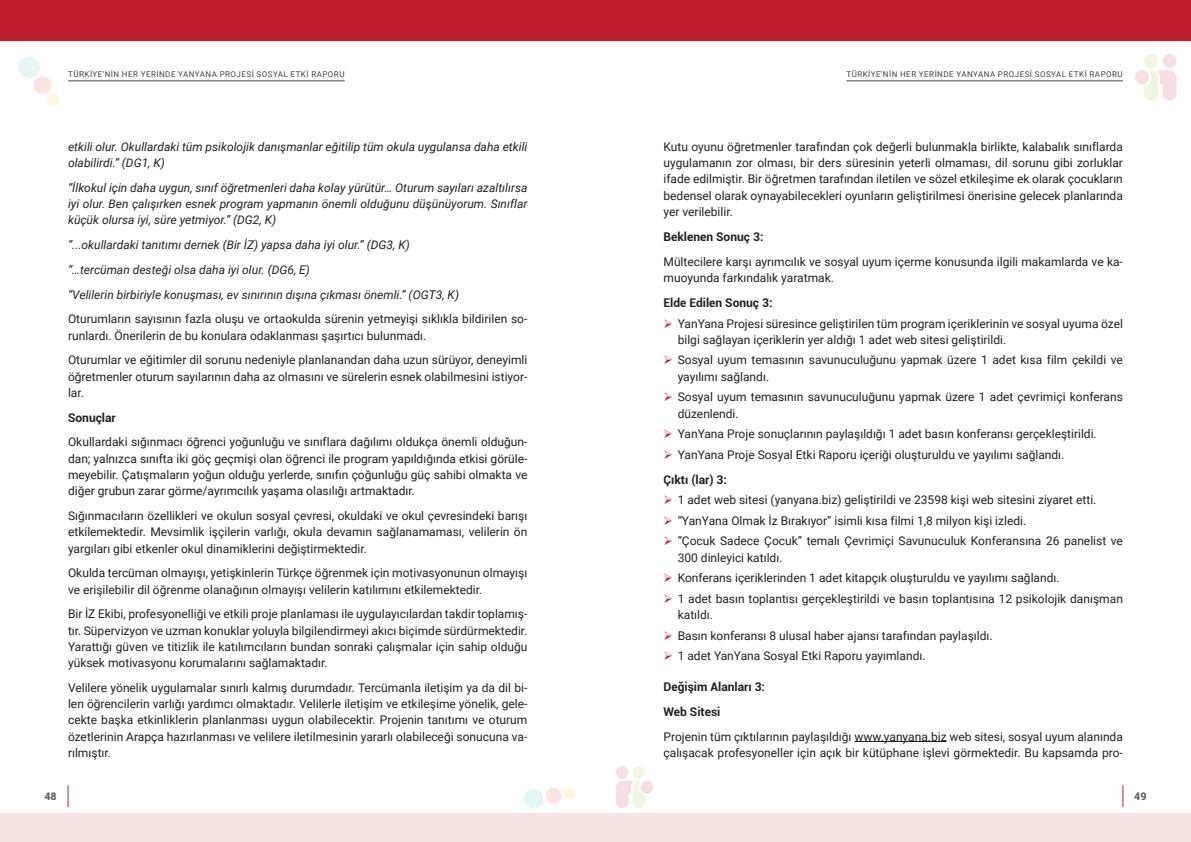
<style>
.page{position:relative;width:1191px;height:842px;background:#fff}
.page>*{position:absolute;margin:0;border:0;box-sizing:border-box;transform-origin:0 0}
.t1{font:12px/16.3px "Roboto";color:#231f20}
.t2{font:italic 12px/16.3px "Roboto";color:#231f20}
.t3{font:700 12px "Roboto";color:#231f20}
.t4{font:900 10.5px "Roboto";color:#636366}
.t5{font:8px "Roboto";letter-spacing:.06em;color:#414143}
.s1{color:#bf1e2e}
</style>
<div class="page">
<svg style="left:18px;top:57px;width:42px;height:49px"></svg>
<svg style="left:523px;top:787px;width:53px;height:22px"></svg>
<div style="left:1162px;top:54px;width:14px;height:14px;background:#f6dfe2;border-radius:50%"></div>
<div style="left:1144px;top:54px;width:14px;height:14px;background:#eff7e4;border-radius:50%"></div>
<svg style="left:1135px;top:70px;width:41px;height:31px"></svg>
<div style="left:1132px;top:86px;width:9px;height:13px;background:#fff"></div>
<div style="left:616px;top:766px;width:12px;height:13px;background:#f6dfe2;border-radius:50%"></div>
<div style="left:632px;top:766px;width:13px;height:13px;background:#eff7e4;border-radius:50%"></div>
<svg style="left:616px;top:781px;width:38px;height:27px"></svg>
<div style="left:647px;top:795px;width:8px;height:12px;background:#fff"></div>
<div style="left:595px;top:0;width:596px;height:41px;background:#bf1e2e"></div>
<div style="left:0;top:0;width:595px;height:41px;background:#bf1e2e"></div>
<hr style="left:68px;top:81px;width:277px;height:1px;background:#414143">
<hr style="left:846px;top:81px;width:277px;height:1px;background:#414143">
<svg style="left:68px;top:785px;width:1px;height:22px"></svg>
<svg style="left:1122px;top:785px;width:1px;height:22px"></svg>
<div style="left:595px;top:813px;width:596px;height:29px;background:#f7e2e4"></div>
<div style="left:0;top:813px;width:595px;height:29px;background:#f7e2e4"></div>
<hr style="left:854px;top:741px;width:92px;height:1px;background:#231f20">
<p class="t5" style="left:68px;top:68px;width:278px">TÜRKIYE’NIN HER YERINDE YANYANA PROJESI SOSYAL ETKİ RAPORU</p>
<p class="t5" style="left:846px;top:68px;width:278px">TÜRKIYE’NIN HER YERINDE YANYANA PROJESI SOSYAL ETKİ RAPORU</p>
<p class="t2" style="left:68px;top:138px;width:461px">etkili olur. Okullardaki tüm psikolojik danışmanlar eğitilip tüm okula uygulansa daha etkili olabilirdi.” (DG1, K)</p>
<p class="t2" style="left:68px;top:179px;width:461px;text-align:justify">“İlkokul için daha uygun, sınıf öğretmenleri daha kolay yürütür… Oturum sayıları azaltılırsa iyi olur. Ben çalışırken esnek program yapmanın önemli olduğunu düşünüyorum. Sınıflar küçük olursa iyi, süre yetmiyor.” (DG2, K)</p>
<p class="t2" style="left:68px;top:236px;width:343px">“...okullardaki tanıtımı dernek (Bir İZ) yapsa daha iyi olur.” (DG3, K)</p>
<p class="t2" style="left:68px;top:261px;width:243px">“…tercüman desteği olsa daha iyi olur. (DG6, E)</p>
<p class="t2" style="left:68px;top:286px;width:392px">“Velilerin birbiriyle konuşması, ev sınırının dışına çıkması önemli.” (OGT3, K)</p>
<p class="t1" style="left:68px;top:310px;width:461px">Oturumların sayısının fazla oluşu ve ortaokulda sürenin yetmeyişi sıklıkla bildirilen so&shy;runlardı. Önerilerin de bu konulara odaklanması şaşırtıcı bulunmadı.</p>
<p class="t1" style="left:68px;top:351px;width:461px;text-align:justify">Oturumlar ve eğitimler dil sorunu nedeniyle planlanandan daha uzun sürüyor, deneyimli öğretmenler oturum sayılarının daha az olmasını ve sürelerin esnek olabilmesini istiyor&shy;lar.</p>
<p class="t3" style="left:68px;top:409px;width:49px">Sonuçlar</p>
<p class="t1" style="left:68px;top:434px;width:461px;text-align:justify">Okullardaki sığınmacı öğrenci yoğunluğu ve sınıflara dağılımı oldukça önemli olduğun&shy;dan; yalnızca sınıfta iki göç geçmişi olan öğrenci ile program yapıldığında etkisi görüle&shy;meyebilir. Çatışmaların yoğun olduğu yerlerde, sınıfın çoğunluğu güç sahibi olmakta ve diğer grubun zarar görme/ayrımcılık yaşama olasılığı artmaktadır.</p>
<p class="t1" style="left:68px;top:507px;width:461px;text-align:justify">Sığınmacıların özellikleri ve okulun sosyal çevresi, okuldaki ve okul çevresindeki barışı etkilemektedir. Mevsimlik işçilerin varlığı, okula devamın sağlanamaması, velilerin ön yargıları gibi etkenler okul dinamiklerini değiştirmektedir.</p>
<p class="t1" style="left:68px;top:564px;width:461px">Okulda tercüman olmayışı, yetişkinlerin Türkçe öğrenmek için motivasyonunun olmayışı ve erişilebilir dil öğrenme olanağının olmayışı velilerin katılımını etkilemektedir.</p>
<p class="t1" style="left:68px;top:605px;width:461px;text-align:justify">Bir İZ Ekibi, profesyonelliği ve etkili proje planlaması ile uygulayıcılardan takdir toplamış&shy;tır. Süpervizyon ve uzman konuklar yoluyla bilgilendirmeyi akıcı biçimde sürdürmektedir.<br>Yarattığı güven ve titizlik ile katılımcıların bundan sonraki çalışmalar için sahip olduğu yüksek motivasyonu korumalarını sağlamaktadır.</p>
<p class="t1" style="left:68px;top:679px;width:461px;text-align:justify">Velilere yönelik uygulamalar sınırlı kalmış durumdadır. Tercümanla iletişim ya da dil bi&shy;len öğrencilerin varlığı yardımcı olmaktadır. Velilerle iletişim ve etkileşime yönelik, gele&shy;cekte başka etkinliklerin planlanması uygun olabilecektir. Projenin tanıtımı ve oturum özetlerinin Arapça hazırlanması ve velilere iletilmesinin yararlı olabileceği sonucuna va&shy;rılmıştır.</p>
<p class="t1" style="left:663px;top:138px;width:461px;text-align:justify">Kutu oyunu öğretmenler tarafından çok değerli bulunmakla birlikte, kalabalık sınıflarda uygulamanın zor olması, bir ders süresinin yeterli olmaması, dil sorunu gibi zorluklar ifade edilmiştir. Bir öğretmen tarafından iletilen ve sözel etkileşime ek olarak çocukların bedensel olarak oynayabilecekleri oyunların geliştirilmesi önerisine gelecek planlarında yer verilebilir.</p>
<p class="t3" style="left:663px;top:228px;width:101px">Beklenen Sonuç 3:</p>
<p class="t1" style="left:663px;top:253px;width:461px">Mültecilere karşı ayrımcılık ve sosyal uyum içerme konusunda ilgili makamlarda ve ka&shy;muoyunda farkındalık yaratmak.</p>
<p class="t3" style="left:663px;top:294px;width:110px">Elde Edilen Sonuç 3:</p>
<p class="t1" style="left:677px;top:315px;width:447px;text-indent:-14px"><span class="s1">➢</span> YanYana Projesi süresince geliştirilen tüm program içeriklerinin ve sosyal uyuma özel bilgi sağlayan içeriklerin yer aldığı 1 adet web sitesi geliştirildi.</p>
<p class="t1" style="left:677px;top:352px;width:447px;text-indent:-14px"><span class="s1">➢</span> Sosyal uyum temasının savunuculuğunu yapmak üzere 1 adet kısa film çekildi ve yayılımı sağlandı.</p>
<p class="t1" style="left:677px;top:388px;width:447px;text-indent:-14px"><span class="s1">➢</span> Sosyal uyum temasının savunuculuğunu yapmak üzere 1 adet çevrimiçi konferans düzenlendi.</p>
<p class="t1" style="left:663px;top:425px;width:435px"><span class="s1">➢</span> YanYana Proje sonuçlarının paylaşıldığı 1 adet basın konferansı gerçekleştirildi.</p>
<p class="t1" style="left:663px;top:446px;width:402px"><span class="s1">➢</span> YanYana Proje Sosyal Etki Raporu içeriği oluşturuldu ve yayılımı sağlandı.</p>
<p class="t3" style="left:663px;top:471px;width:65px">Çıktı (lar) 3:</p>
<p class="t1" style="left:663px;top:491px;width:434px"><span class="s1">➢</span> 1 adet web sitesi (yanyana.biz) geliştirildi ve 23598 kişi web sitesini ziyaret etti.</p>
<p class="t1" style="left:663px;top:512px;width:364px"><span class="s1">➢</span> “YanYana Olmak İz Bırakıyor” isimli kısa filmi 1,8 milyon kişi izledi.</p>
<p class="t1" style="left:677px;top:533px;width:447px;text-indent:-14px"><span class="s1">➢</span> “Çocuk Sadece Çocuk” temalı Çevrimiçi Savunuculuk Konferansına 26 panelist ve<br>300 dinleyici katıldı.</p>
<p class="t1" style="left:663px;top:569px;width:397px"><span class="s1">➢</span> Konferans içeriklerinden 1 adet kitapçık oluşturuldu ve yayılımı sağlandı.</p>
<p class="t1" style="left:677px;top:590px;width:447px;text-indent:-14px"><span class="s1">➢</span> 1 adet basın toplantısı gerçekleştirildi ve basın toplantısına 12 psikolojik danışman katıldı.</p>
<p class="t1" style="left:663px;top:627px;width:331px"><span class="s1">➢</span> Basın konferansı 8 ulusal haber ajansı tarafından paylaşıldı.</p>
<p class="t1" style="left:663px;top:647px;width:263px"><span class="s1">➢</span> 1 adet YanYana Sosyal Etki Raporu yayımlandı.</p>
<p class="t3" style="left:663px;top:678px;width:103px">Değişim Alanları 3:</p>
<p class="t3" style="left:663px;top:703px;width:58px">Web Sitesi</p>
<p class="t1" style="left:663px;top:728px;width:461px">Projenin tüm çıktılarının paylaşıldığı www.yanyana.biz web sitesi, sosyal uyum alanında çalışacak profesyoneller için açık bir kütüphane işlevi görmektedir. Bu kapsamda pro-</p>
<p class="t4" style="left:45px;top:789px;width:14px">48</p>
<p class="t4" style="left:1134px;top:789px;width:14px">49</p>
</div>
